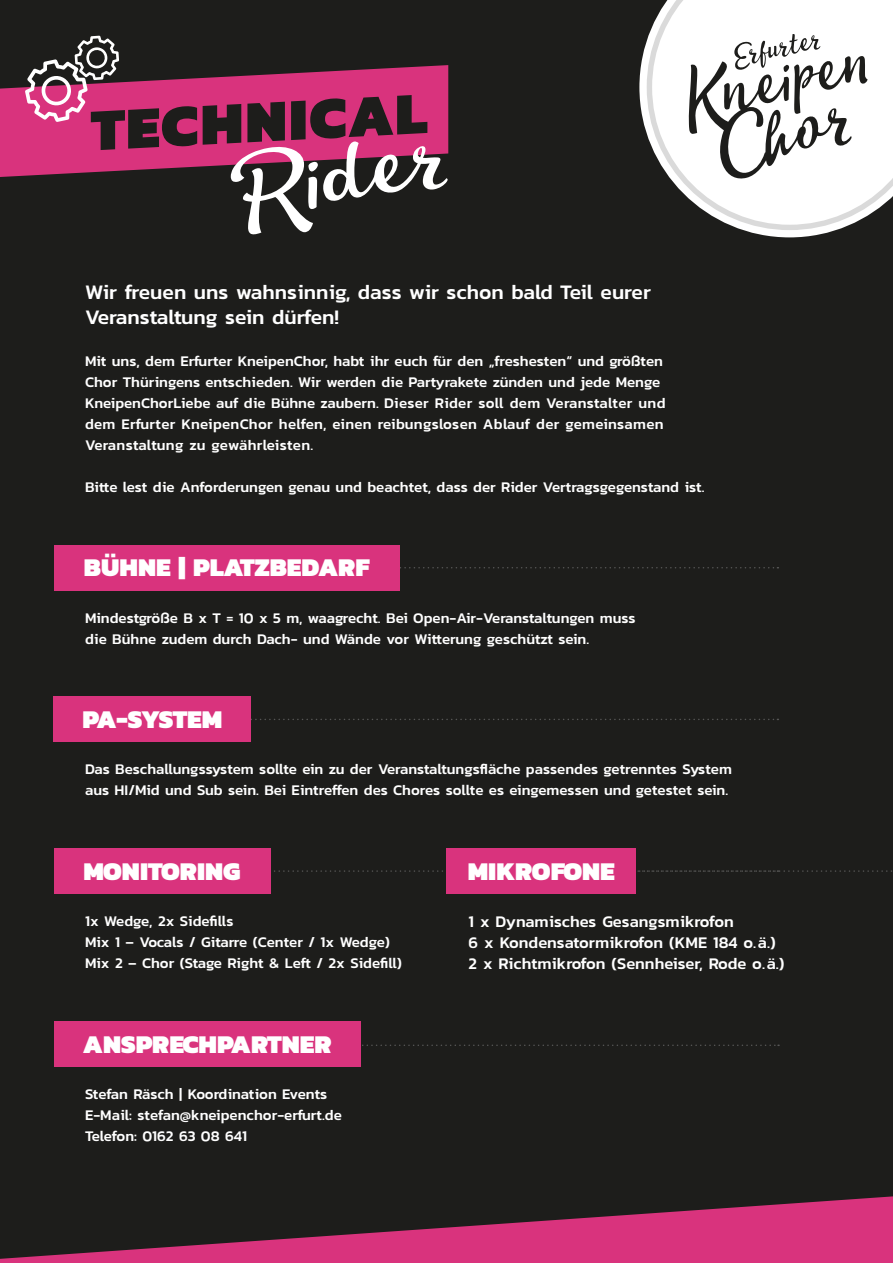
<style>
.page{position:relative;width:893px;height:1263px;background:#1d1d1b}
.page>*{position:absolute;margin:0;border:0;box-sizing:border-box;transform-origin:0 0}
.t1{font:italic 86.55px "Lifehack";color:#fff}
.t2{font:900 60px "Kanit";color:#1d1d1b}
.t3{font:900 25.95px "Kanit";color:#fff}
.t4{font:900 25.95px "Kanit";letter-spacing:-.035em;color:#fff}
.t5{font:500 21px/25.5px "Kanit";color:#fff}
.t6{font:500 16.5px/21px "Kanit";color:#fff}
.t7{font:500 15px/21px "Kanit";color:#fff}
</style>
<div class="page">
<svg style="left:400px;top:567px;width:378px;height:1px"></svg>
<div style="left:54px;top:545px;width:346px;height:45px;background:#d9337d"></div>
<svg style="left:251px;top:719px;width:527px;height:1px"></svg>
<div style="left:54px;top:697px;width:197px;height:45px;background:#d9337d"></div>
<div style="left:54px;top:848px;width:216px;height:46px;background:#d9337d"></div>
<svg style="left:0;top:65px;width:448px;height:112px;fill:#d9337d"></svg>
<svg style="left:25px;top:36px;width:94px;height:86px"></svg>
<svg style="left:270px;top:870px;width:622px;height:2px"></svg>
<div style="left:446px;top:848px;width:190px;height:46px;background:#d9337d"></div>
<svg style="left:360px;top:1044px;width:419px;height:2px"></svg>
<div style="left:54px;top:1021px;width:306px;height:45px;background:#d9337d"></div>
<svg style="left:639px;top:40px;width:197px;height:197px"></svg>
<svg style="left:0;top:1196px;width:893px;height:67px;fill:#d9337d"></svg>
<svg style="left:647px;top:0;width:246px;height:230px"></svg>
<h2 class="t2" style="left:87px;top:80px;width:338px;rotate:-3deg">TECHNICAL</h2>
<h1 class="t1" style="left:215px;top:132px;width:228px;rotate:-10deg">Rider</h1>
<h3 class="t5" style="left:85px;top:278px;width:567px">Wir freuen uns wahnsinnig, dass wir schon bald Teil eurer<br>Veranstaltung sein dürfen!</h3>
<p class="t7" style="left:85px;top:350px;width:582px">Mit uns, dem Erfurter KneipenChor, habt ihr euch für den „freshesten“ und größten Chor Thüringens entschieden. Wir werden die Partyrakete zünden und jede Menge KneipenChorLiebe auf die Bühne zaubern. Dieser Rider soll dem Veranstalter und dem Erfurter KneipenChor helfen, einen reibungslosen Ablauf der gemeinsamen Veranstaltung zu gewährleisten.</p>
<p class="t7" style="left:85px;top:476px;width:621px">Bitte lest die Anforderungen genau und beachtet, dass der Rider Vertragsgegenstand ist.</p>
<h3 class="t3" style="left:84px;top:546px;width:287px">BÜHNE | PLATZBEDARF</h3>
<p class="t7" style="left:85px;top:607px;width:552px">Mindestgröße B x T = 10 x 5 m, waagrecht. Bei Open-Air-Veranstaltungen muss die Bühne zudem durch Dach- und Wände vor Witterung geschützt sein.</p>
<h3 class="t4" style="left:82px;top:698px;width:141px">PA-SYSTEM</h3>
<p class="t7" style="left:85px;top:758px;width:648px">Das Beschallungssystem sollte ein zu der Veranstaltungsfläche passendes getrenntes System aus HI/Mid und Sub sein. Bei Eintreffen des Chores sollte es eingemessen und getestet sein.</p>
<h3 class="t3" style="left:84px;top:849px;width:158px">MONITORING</h3>
<p class="t7" style="left:85px;top:910px;width:319px">1x Wedge, 2x Sidefills<br>Mix 1 – Vocals / Gitarre (Center / 1x Wedge)<br>Mix 2 – Chor (Stage Right &amp; Left / 2x Sidefill)</p>
<h3 class="t3" style="left:83px;top:1022px;width:250px">ANSPRECHPARTNER</h3>
<p class="t7" style="left:85px;top:1083px;width:258px">Stefan Räsch | Koordination Events<br>E-Mail: stefan@kneipenchor-erfurt.de<br>Telefon: 0162 63 08 641</p>
<h3 class="t3" style="left:468px;top:849px;width:148px">MIKROFONE</h3>
<p class="t6" style="left:469px;top:911px;width:317px">1 x Dynamisches Gesangsmikrofon<br>6 x Kondensatormikrofon (KME 184 o.ä.)<br>2 x Richtmikrofon (Sennheiser, Rode o.ä.)</p>
</div>
